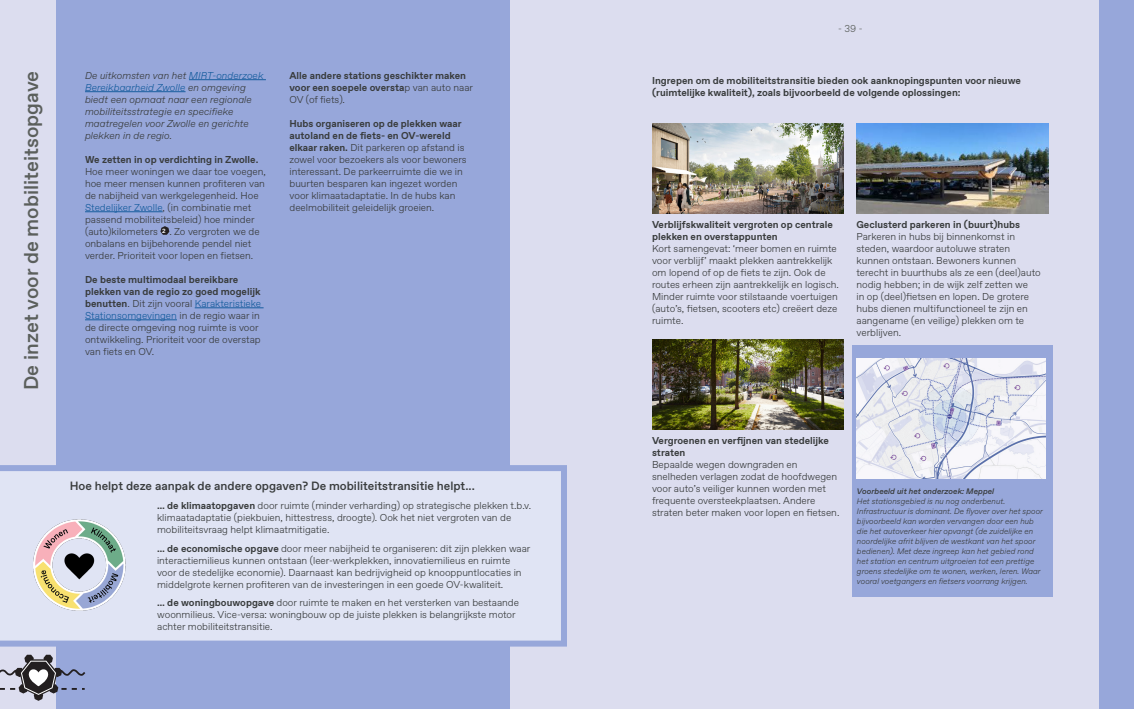
<style>
.page{position:relative;width:1134px;height:709px;background:#dcddef}
.page>*{position:absolute;margin:0;border:0;box-sizing:border-box;transform-origin:0 0}
.t1{font:500 20px "Favorit Std";color:#5b5f5c}
.BROOD{font:500 12px "Favorit Std";color:#393c3d}
.BROOD-2{font:300 10px/12px "Favorit Std";color:#393c3d}
.BROOD_zonder_baselin{font:300 10px/12px "Favorit Std";color:#393c3d}
.BROOD-3{font:700 10px/12px "Favorit Std";color:#393c3d}
.BROOD_zonder_baselin-2{font:italic 300 10px/12px "Favorit Std";color:#393c3d}
.BROOD_zonder_baselin-3{font:700 10px/12px "Favorit Std";color:#393c3d}
.t2{font:300 10px "Favorit Std";color:#5b5f5c}
.BROOD_zonder_baselin-4{font:italic 300 8px/10px "Favorit Std";color:#393c3d}
.BROOD_zonder_baselin-5{font:italic 500 8px "Favorit Std";color:#393c3d}
.t3{font:700 6px "Favorit Std";color:#fff}
.s1{color:#175d9e}
.s2{font-weight:700}
.s3{font-weight:300}
</style>
<div class="page">
<div style="left:57px;top:0;width:453px;height:709px;background:#97a7da"></div>
<hr style="left:189px;top:79px;width:77px;height:1px;background:#175d9e">
<hr style="left:85px;top:91px;width:101px;height:1px;background:#175d9e">
<hr style="left:85px;top:211px;width:78px;height:1px;background:#175d9e">
<hr style="left:195px;top:307px;width:69px;height:1px;background:#175d9e">
<hr style="left:85px;top:319px;width:92px;height:1px;background:#175d9e">
<svg style="left:160px;top:226px;width:9px;height:9px"></svg>
<div style="left:853px;top:346px;width:200px;height:251px;background:#97a7da"></div>
<img style="left:857px;top:358px;width:188px;height:120px">
<img style="left:652px;top:123px;width:192px;height:90px">
<img style="left:857px;top:123px;width:192px;height:90px">
<img style="left:652px;top:339px;width:192px;height:90px">
<svg style="left:0;top:465px;width:567px;height:181px"></svg>
<img style="left:23px;top:509px;width:112px;height:111px">
<div style="left:1100px;top:0;width:34px;height:709px;background:#97a7da"></div>
<svg style="left:0;top:654px;width:86px;height:47px"></svg>
<p class="t1" style="left:18px;top:390px;width:320px;rotate:-90deg">De inzet voor de mobiliteitsopgave</p>
<p class="BROOD_zonder_baselin-2" style="left:85px;top:69px;width:180px">De uitkomsten van het <span class="s1">MIRT-onderzoek Bereikbaarheid Zwolle</span> en omgeving biedt een opmaat naar een regionale mobiliteitsstrategie en specifieke maatregelen voor Zwolle en gerichte plekken in de regio.</p>
<p class="BROOD_zonder_baselin" style="left:85px;top:153px;width:182px"><span class="s2">We zetten in op verdichting in Zwolle.<br></span>Hoe meer woningen we daar toe voegen, hoe meer mensen kunnen profiteren van de nabijheid van werkgelegenheid. Hoe <span class="s1">Stedelijker Zwolle</span>, (in combinatie met passend mobiliteitsbeleid) hoe minder (auto)kilometers</p>
<p class="BROOD_zonder_baselin" style="left:85px;top:225px;width:176px;text-indent:84px">. Zo vergroten we de onbalans en bijbehorende pendel niet verder. Prioriteit voor lopen en fietsen.</p>
<p class="BROOD_zonder_baselin" style="left:85px;top:273px;width:178px"><span class="s2">De beste multimodaal bereikbare plekken van de regio zo goed mogelijk benutten</span>. Dit zijn vooral <span class="s1">Karakteristieke Stationsomgevingen</span> in de regio waar in de directe omgeving nog ruimte is voor ontwikkeling. Prioriteit voor de overstap van fiets en OV.</p>
<p class="t3" style="left:162px;top:227px;width:5px">2</p>
<p class="BROOD_zonder_baselin-3" style="left:289px;top:69px;width:185px">Alle andere stations geschikter maken voor een soepele oversta<span class="s3">p van auto naar<br>OV (of fiets).</span></p>
<p class="BROOD_zonder_baselin" style="left:289px;top:117px;width:179px"><span class="s2">Hubs organiseren op de plekken waar autoland en de fiets- en OV-wereld elkaar raken.</span> Dit parkeren op afstand is zowel voor bezoekers als voor bewoners interessant. De parkeerruimte die we in buurten besparen kan ingezet worden voor klimaatadaptatie. In de hubs kan deelmobiliteit geleidelijk groeien.</p>
<p class="BROOD" style="left:70px;top:478px;width:407px">Hoe helpt deze aanpak de andere opgaven? De mobiliteitstransitie helpt...</p>
<p class="BROOD-2" style="left:157px;top:499px;width:376px"><span class="s2">… de klimaatopgaven</span> door ruimte (minder verharding) op strategische plekken t.b.v. klimaatadaptatie (piekbuien, hittestress, droogte). Ook het niet vergroten van de mobiliteitsvraag helpt klimaatmitigatie.</p>
<p class="BROOD-2" style="left:157px;top:542px;width:375px"><span class="s2">… de economische opgave</span> door meer nabijheid te organiseren: dit zijn plekken waar interactiemilieus kunnen ontstaan (leer-werkplekken, innovatiemilieus en ruimte voor de stedelijke economie). Daarnaast kan bedrijvigheid op knooppuntlocaties in middelgrote kernen profiteren van de investeringen in een goede OV-kwaliteit.</p>
<p class="BROOD-2" style="left:157px;top:596px;width:363px"><span class="s2">… de woningbouwopgave</span> door ruimte te maken en het versterken van bestaande woonmilieus. Vice-versa: woningbouw op de juiste plekken is belangrijkste motor achter mobiliteitstransitie.</p>
<p class="t2" style="left:838px;top:22px;width:26px">- 39 -</p>
<p class="BROOD-3" style="left:652px;top:74px;width:370px">Ingrepen om de mobiliteitstransitie bieden ook aanknopingspunten voor nieuwe (ruimtelijke kwaliteit), zoals bijvoorbeeld de volgende oplossingen:</p>
<p class="BROOD-3" style="left:652px;top:218px;width:182px">Verblijfskwaliteit vergroten op centrale plekken en overstappunten</p>
<p class="BROOD-2" style="left:652px;top:242px;width:188px">Kort samengevat: ‘meer bomen en ruimte voor verblijf’ maakt plekken aantrekkelijk om lopend of op de fiets te zijn. Ook de routes erheen zijn aantrekkelijk en logisch.<br>Minder ruimte voor stilstaande voertuigen (auto’s, fietsen, scooters etc) creëert deze ruimte.</p>
<p class="BROOD-3" style="left:856px;top:218px;width:165px">Geclusterd parkeren in (buurt)hubs</p>
<p class="BROOD-2" style="left:856px;top:230px;width:186px">Parkeren in hubs bij binnenkomst in steden, waardoor autoluwe straten kunnen ontstaan. Bewoners kunnen terecht in buurthubs als ze een (deel)auto nodig hebben; in de wijk zelf zetten we<br>in op (deel)fietsen en lopen. De grotere hubs dienen multifunctioneel te zijn en aangename (en veilige) plekken om te verblijven.</p>
<p class="BROOD-3" style="left:652px;top:434px;width:178px">Vergroenen en verfijnen van stedelijke straten</p>
<p class="BROOD-2" style="left:652px;top:458px;width:189px">Bepaalde wegen downgraden en snelheden verlagen zodat de hoofdwegen voor auto’s veiliger kunnen worden met frequente oversteekplaatsen. Andere straten beter maken voor lopen en fietsen.</p>
<p class="BROOD_zonder_baselin-5" style="left:857px;top:486px;width:139px">Voorbeeld uit het onderzoek: Meppel</p>
<p class="BROOD_zonder_baselin-4" style="left:857px;top:496px;width:187px">Het stationsgebied is nu nog onderbenut.<br>Infrastructuur is dominant. De flyover over het spoor bijvoorbeeld kan worden vervangen door een hub die het autoverkeer hier opvangt (de zuidelijke en noordelijke afrit blijven de westkant van het spoor bedienen). Met deze ingreep kan het gebied rond het station en centrum uitgroeien tot een prettige groens stedelijke om te wonen, werken, leren. Waar vooral voetgangers en fietsers voorrang krijgen.</p>
</div>
